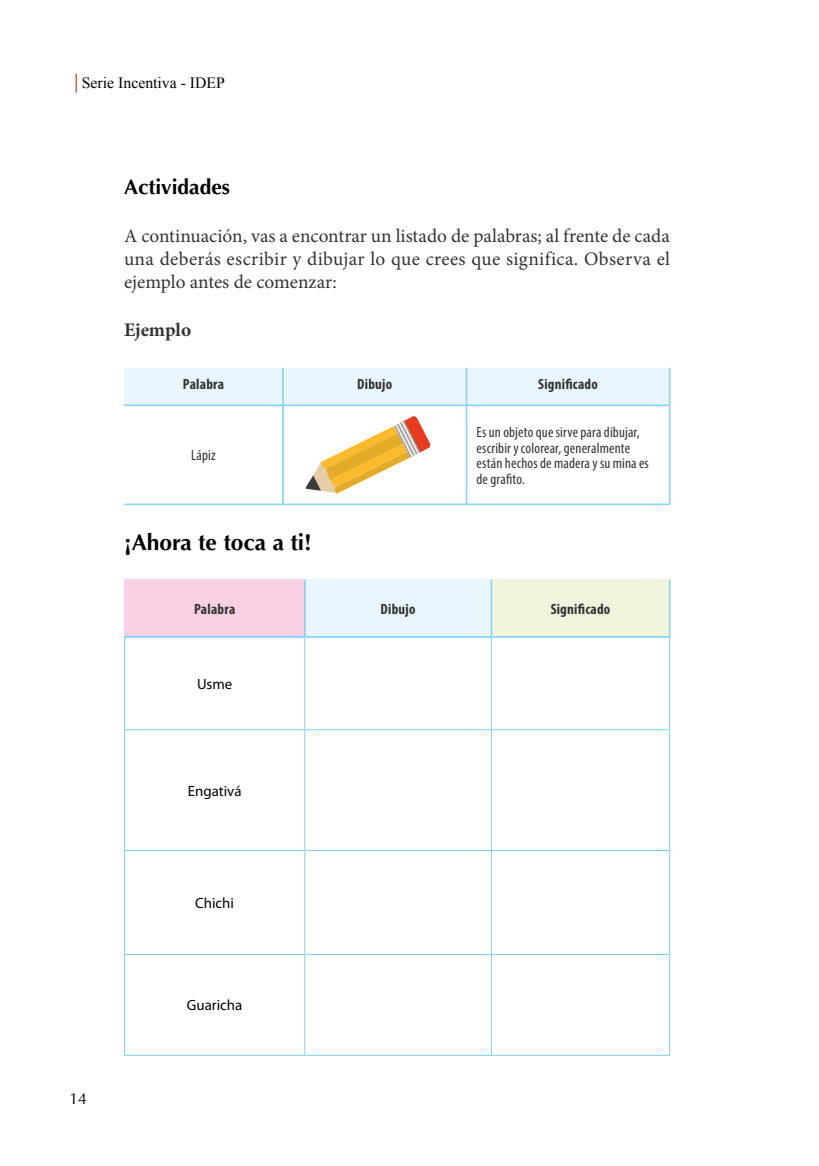
<style>
.page{position:relative;width:819px;height:1166px;background:#fff}
.page>*{position:absolute;margin:0;border:0;box-sizing:border-box;transform-origin:0 0}
.t1{font:700 22.75px "Optima LT Std";color:#000}
.t2{font:700 21px "Optima LT Std";color:#000}
.t3{font:19.25px/23.1px "Minion Pro";letter-spacing:.005em;color:#333;text-align:justify}
.t4{font:700 19.25px "Minion Pro";letter-spacing:-.005em;color:#333}
.t5{font:15.75px "Times New Roman";color:#000}
.t6{font:15.75px "Optima LT Std";color:#000}
.t7{font:condensed 14.88px/15.8px "Myriad Pro";letter-spacing:.01em;color:#333}
.t8{font:14.88px "Myriad Variable Concept";letter-spacing:.015em;color:#333}
.t9{font:14.88px "Myriad Pro";color:#000}
.s1{color:#d54630}
</style>
<div class="page">
<div style="left:124px;top:368px;width:545px;height:37px;background:#eaf6fe"></div>
<hr style="left:282px;top:368px;width:1px;height:37px;background:#83d0f5">
<hr style="left:283px;top:368px;width:1px;height:37px;background:#83d0f5">
<hr style="left:466px;top:368px;width:1px;height:37px;background:#83d0f5">
<hr style="left:669px;top:368px;width:1px;height:37px;background:#83d0f5">
<hr style="left:124px;top:405px;width:159px;height:1px;background:#83d0f5">
<hr style="left:283px;top:405px;width:183px;height:1px;background:#83d0f5">
<hr style="left:282px;top:406px;width:1px;height:98px;background:#83d0f5">
<hr style="left:283px;top:406px;width:1px;height:98px;background:#83d0f5">
<hr style="left:466px;top:405px;width:203px;height:1px;background:#83d0f5">
<hr style="left:466px;top:406px;width:1px;height:98px;background:#83d0f5">
<hr style="left:669px;top:405px;width:1px;height:99px;background:#83d0f5">
<hr style="left:124px;top:504px;width:159px;height:1px;background:#83d0f5">
<hr style="left:283px;top:504px;width:183px;height:1px;background:#83d0f5">
<hr style="left:466px;top:504px;width:204px;height:1px;background:#83d0f5">
<div style="left:124px;top:580px;width:181px;height:57px;background:#f9d1e4"></div>
<div style="left:305px;top:580px;width:186px;height:57px;background:#eaf6fe"></div>
<div style="left:491px;top:580px;width:178px;height:57px;background:#f0f5de"></div>
<hr style="left:124px;top:636px;width:181px;height:1px;background:#fff">
<hr style="left:124px;top:637px;width:1px;height:93px;background:#83d0f5">
<hr style="left:669px;top:637px;width:1px;height:93px;background:#83d0f5">
<hr style="left:124px;top:730px;width:1px;height:120px;background:#83d0f5">
<hr style="left:669px;top:730px;width:1px;height:120px;background:#83d0f5">
<hr style="left:124px;top:850px;width:1px;height:104px;background:#83d0f5">
<hr style="left:669px;top:850px;width:1px;height:104px;background:#83d0f5">
<hr style="left:124px;top:954px;width:1px;height:101px;background:#83d0f5">
<hr style="left:669px;top:954px;width:1px;height:101px;background:#83d0f5">
<hr style="left:125px;top:729px;width:179px;height:1px;background:#83d0f5">
<hr style="left:305px;top:729px;width:186px;height:1px;background:#83d0f5">
<hr style="left:492px;top:729px;width:177px;height:1px;background:#83d0f5">
<hr style="left:125px;top:850px;width:179px;height:1px;background:#83d0f5">
<hr style="left:305px;top:850px;width:186px;height:1px;background:#83d0f5">
<hr style="left:492px;top:850px;width:177px;height:1px;background:#83d0f5">
<hr style="left:125px;top:954px;width:179px;height:1px;background:#83d0f5">
<hr style="left:305px;top:954px;width:186px;height:1px;background:#83d0f5">
<hr style="left:492px;top:954px;width:177px;height:1px;background:#83d0f5">
<hr style="left:124px;top:1055px;width:181px;height:1px;background:#83d0f5">
<hr style="left:305px;top:1055px;width:186px;height:1px;background:#83d0f5">
<hr style="left:491px;top:1055px;width:179px;height:1px;background:#83d0f5">
<hr style="left:304px;top:580px;width:1px;height:56px;background:#83d0f5">
<hr style="left:305px;top:580px;width:1px;height:56px;background:#83d0f5">
<hr style="left:491px;top:580px;width:1px;height:56px;background:#83d0f5">
<hr style="left:669px;top:580px;width:1px;height:57px;background:#83d0f5">
<hr style="left:124px;top:636px;width:180px;height:1px;background:#83d0f5">
<hr style="left:124px;top:637px;width:181px;height:1px;background:#83d0f5">
<hr style="left:305px;top:636px;width:186px;height:1px;background:#83d0f5">
<hr style="left:305px;top:637px;width:186px;height:1px;background:#83d0f5">
<hr style="left:491px;top:636px;width:178px;height:1px;background:#83d0f5">
<hr style="left:491px;top:637px;width:179px;height:1px;background:#83d0f5">
<hr style="left:304px;top:637px;width:1px;height:93px;background:#83d0f5">
<hr style="left:491px;top:637px;width:1px;height:93px;background:#83d0f5">
<hr style="left:304px;top:730px;width:1px;height:120px;background:#83d0f5">
<hr style="left:491px;top:730px;width:1px;height:120px;background:#83d0f5">
<hr style="left:304px;top:850px;width:1px;height:104px;background:#83d0f5">
<hr style="left:491px;top:850px;width:1px;height:104px;background:#83d0f5">
<hr style="left:304px;top:954px;width:1px;height:101px;background:#83d0f5">
<hr style="left:491px;top:954px;width:1px;height:101px;background:#83d0f5">
<svg style="left:305px;top:416px;width:125px;height:78px"></svg>
<p class="t5" style="left:71px;top:73px;width:156px"><span class="s1">│</span>Serie Incentiva - IDEP</p>
<p class="t2" style="left:124px;top:175px;width:107px">Actividades</p>
<p class="t3" style="left:124px;top:224px;width:547px">A continuación, vas a encontrar un listado de palabras; al frente de cada una deberás escribir y dibujar lo que crees que significa. Observa el ejemplo antes de comenzar:</p>
<p class="t4" style="left:124px;top:316px;width:69px">Ejemplo</p>
<p class="t8" style="left:183px;top:375px;width:43px">Palabra</p>
<p class="t8" style="left:357px;top:375px;width:37px">Dibujo</p>
<p class="t8" style="left:538px;top:375px;width:61px">Significado</p>
<p class="t7" style="left:191px;top:447px;width:26px">Lápiz</p>
<p class="t1" style="left:124px;top:529px;width:189px">¡Ahora te toca a ti!</p>
<p class="t7" style="left:476px;top:424px;width:174px">Es un objeto que sirve para dibujar, escribir y colorear, generalmente están hechos de madera y su mina es de grafito.</p>
<p class="t8" style="left:194px;top:600px;width:43px">Palabra</p>
<p class="t8" style="left:380px;top:600px;width:37px">Dibujo</p>
<p class="t8" style="left:550px;top:600px;width:61px">Significado</p>
<p class="t9" style="left:197px;top:675px;width:37px">Usme</p>
<p class="t9" style="left:188px;top:782px;width:55px">Engativá</p>
<p class="t9" style="left:195px;top:895px;width:40px">Chichi</p>
<p class="t6" style="left:69px;top:1089px;width:19px">14</p>
<p class="t9" style="left:187px;top:997px;width:57px">Guaricha</p>
</div>
